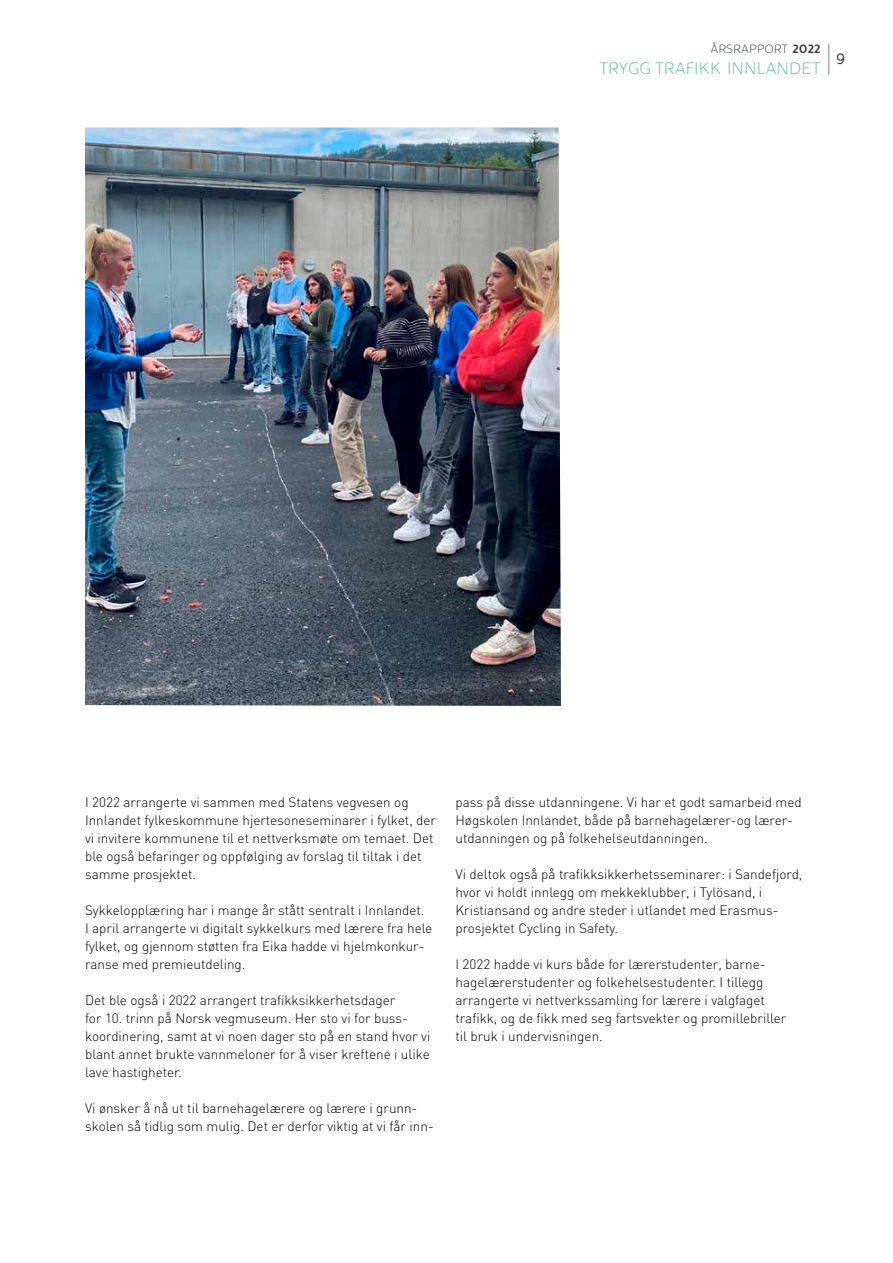
<style>
.page{position:relative;width:893px;height:1263px;background:#fff}
.page>*{position:absolute;margin:0;border:0;box-sizing:border-box;transform-origin:0 0}
.t1{font:300 16.5px "Oblik";letter-spacing:.05em;color:#59bb9f}
.t2{font:15px "Oblik";color:#37393f}
.t3{font:300 13.5px/18px "DIN";color:#000}
.t4{font:300 12px "Oblik";letter-spacing:.05em;color:#37393f}
.s1{font-weight:700}
</style>
<div class="page">
<hr style="left:828px;top:44px;width:1px;height:30px;background:#73889c">
<img style="left:85px;top:128px;width:476px;height:578px">
<p class="t4" style="left:711px;top:42px;width:111px">ÅRSRAPPORT <span class="s1">2022</span></p>
<p class="t1" style="left:600px;top:59px;width:222px">TRYGG TRAFIKK INNLANDET</p>
<p class="t2" style="left:836px;top:50px;width:10px">9</p>
<p class="t3" style="left:85px;top:793px;width:353px">I 2022 arrangerte vi sammen med Statens vegvesen og Innlandet fylkeskommune hjertesoneseminarer i fylket, der vi invitere kommunene til et nettverksmøte om temaet. Det ble også befaringer og oppfølging av forslag til tiltak i det samme prosjektet.</p>
<p class="t3" style="left:85px;top:901px;width:349px">Sykkelopplæring har i mange år stått sentralt i Innlandet.<br>I april arrangerte vi digitalt sykkelkurs med lærere fra hele fylket, og gjennom støtten fra Eika hadde vi hjelmkonkur&shy;ranse med premieutdeling.</p>
<p class="t3" style="left:85px;top:991px;width:347px">Det ble også i 2022 arrangert trafikksikkerhetsdager<br>for 10. trinn på Norsk vegmuseum. Her sto vi for buss&shy;koordinering, samt at vi noen dager sto på en stand hvor vi blant annet brukte vannmeloner for å viser kreftene i ulike lave hastigheter.</p>
<p class="t3" style="left:85px;top:1099px;width:350px">Vi ønsker å nå ut til barnehagelærere og lærere i grunn&shy;skolen så tidlig som mulig. Det er derfor viktig at vi får inn-</p>
<p class="t3" style="left:455px;top:793px;width:348px">pass på disse utdanningene. Vi har et godt samarbeid med<br>Høgskolen Innlandet, både på barnehagelærer-og lærer&shy;utdanningen og på folkehelseutdanningen.</p>
<p class="t3" style="left:455px;top:865px;width:348px">Vi deltok også på trafikksikkerhetsseminarer: i Sandefjord, hvor vi holdt innlegg om mekkeklubber, i Tylösand, i Kristiansand og andre steder i utlandet med Erasmus&shy;prosjektet Cycling in Safety.</p>
<p class="t3" style="left:455px;top:955px;width:332px">I 2022 hadde vi kurs både for lærerstudenter, barne&shy;hagelærerstudenter og folkehelsestudenter. I tillegg arrangerte vi nettverkssamling for lærere i valgfaget trafikk, og de fikk med seg fartsvekter og promillebriller til bruk i undervisningen.</p>
</div>
